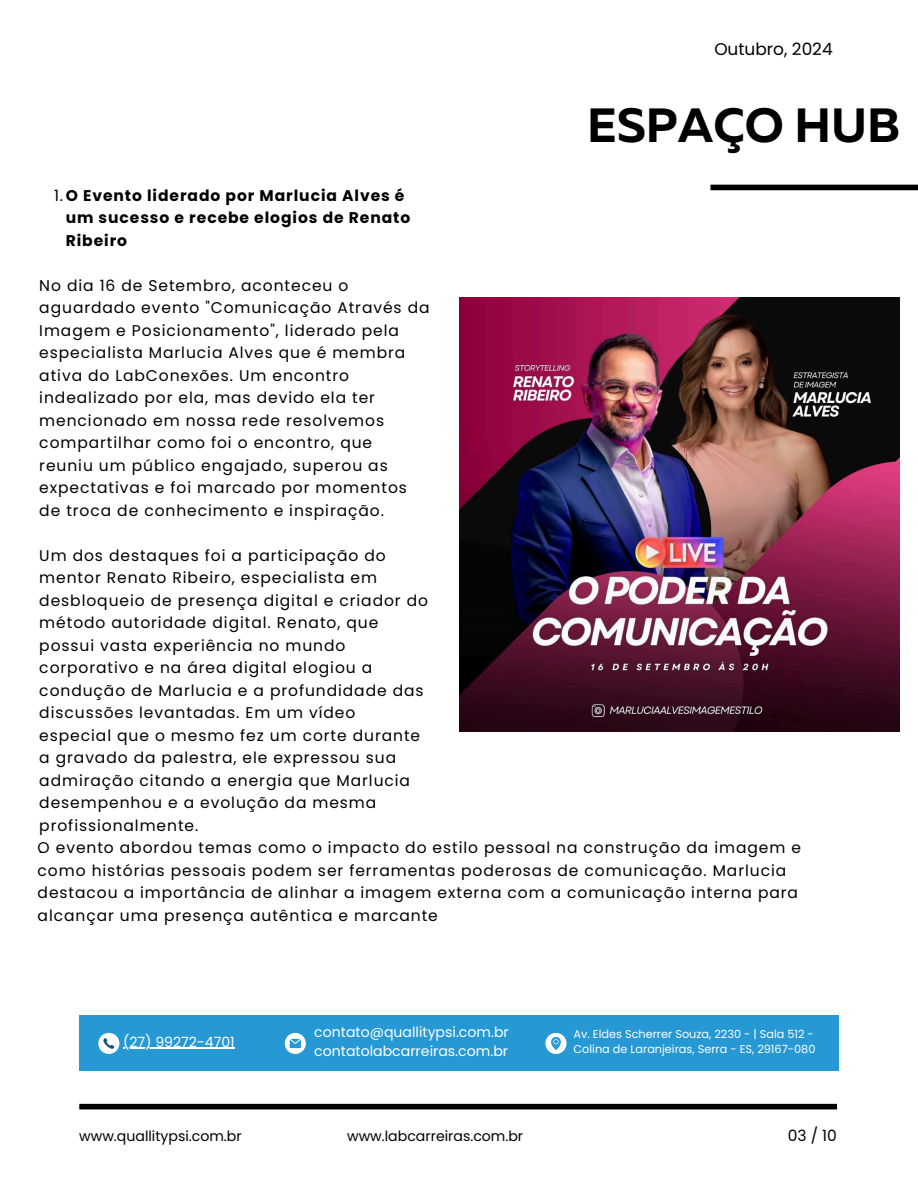
<style>
.page{position:relative;width:918px;height:1188px;background:#fff}
.page>*{position:absolute;margin:0;border:0;box-sizing:border-box;transform-origin:0 0}
.t1{font:700 48px "Muller";color:#000}
.t2{font:16.95px "Poppins";color:#000}
.t3{font:15.45px/22.5px "Poppins";letter-spacing:.06em;color:#000}
.t4{font:700 15.45px/22.5px "Poppins";letter-spacing:.06em;color:#000}
.t5{font:14.1px/19px "Poppins";color:#fff}
.t6{font:14.1px "Poppins";color:#000}
.t7{font:11.25px/15px "Poppins";color:#fff}
.s1{font-weight:400}
</style>
<div class="page">
<img style="left:459px;top:298px;width:441px;height:434px">
<div style="left:79px;top:1016px;width:760px;height:55px;background:#2698d4"></div>
<div style="left:710px;top:185px;width:208px;height:5px;background:#000"></div>
<div style="left:79px;top:1104px;width:758px;height:5px;background:#000"></div>
<svg style="left:98px;top:1033px;width:21px;height:21px"></svg>
<svg style="left:285px;top:1033px;width:21px;height:21px"></svg>
<svg style="left:545px;top:1033px;width:22px;height:21px"></svg>
<hr style="left:123px;top:1048px;width:112px;height:1px;background:#fff">
<p class="t2" style="left:714px;top:37px;width:120px">Outubro, 2024</p>
<h2 class="t1" style="left:587px;top:105px;width:314px">ESPAÇO HUB</h2>
<h1 class="t4" style="left:66px;top:184px;width:346px;text-indent:-12px"><span class="s1">1.</span>O Evento liderado por Marlucia Alves é um sucesso e recebe elogios de Renato<br>Ribeiro</h1>
<p class="t3" style="left:39px;top:274px;width:392px">No dia 16 de Setembro, aconteceu o aguardado evento "Comunicação Através da Imagem e Posicionamento", liderado pela especialista Marlucia Alves que é membra ativa do LabConexões. Um encontro indealizado por ela, mas devido ela ter mencionado em nossa rede resolvemos compartilhar como foi o encontro, que reuniu um público engajado, superou as expectativas e foi marcado por momentos de troca de conhecimento e inspiração.</p>
<h2 class="t3" style="left:39px;top:544px;width:390px">Um dos destaques foi a participação do mentor Renato Ribeiro, especialista em desbloqueio de presença digital e criador do método autoridade digital. Renato, que possui vasta experiência no mundo corporativo e na área digital elogiou a condução de Marlucia e a profundidade das discussões levantadas. Em um vídeo especial que o mesmo fez um corte durante a gravado da palestra, ele expressou sua admiração citando a energia que Marlucia desempenhou e a evolução da mesma profissionalmente.<br>.</h2>
<h3 class="t3" style="left:38px;top:837px;width:765px">O evento abordou temas como o impacto do estilo pessoal na construção da imagem e como histórias pessoais podem ser ferramentas poderosas de comunicação. Marlucia destacou a importância de alinhar a imagem externa com a comunicação interna para alcançar uma presença autêntica e marcante</h3>
<h2 class="t5" style="left:123px;top:1032px;width:113px">(27) 99272-4701</h2>
<p class="t5" style="left:314px;top:1023px;width:196px">contato@quallitypsi.com.br contatolabcarreiras.com.br</p>
<p class="t7" style="left:574px;top:1026px;width:243px">Av. Eldes Scherrer Souza, 2230 - | Sala 512 -<br>Colina de Laranjeiras, Serra - ES, 29167-080</p>
<h3 class="t6" style="left:79px;top:1126px;width:164px">www.quallitypsi.com.br</h3>
<h3 class="t6" style="left:347px;top:1126px;width:178px">www.labcarreiras.com.br</h3>
<h2 class="t3" style="left:788px;top:1124px;width:51px">03 / 10</h2>
</div>
